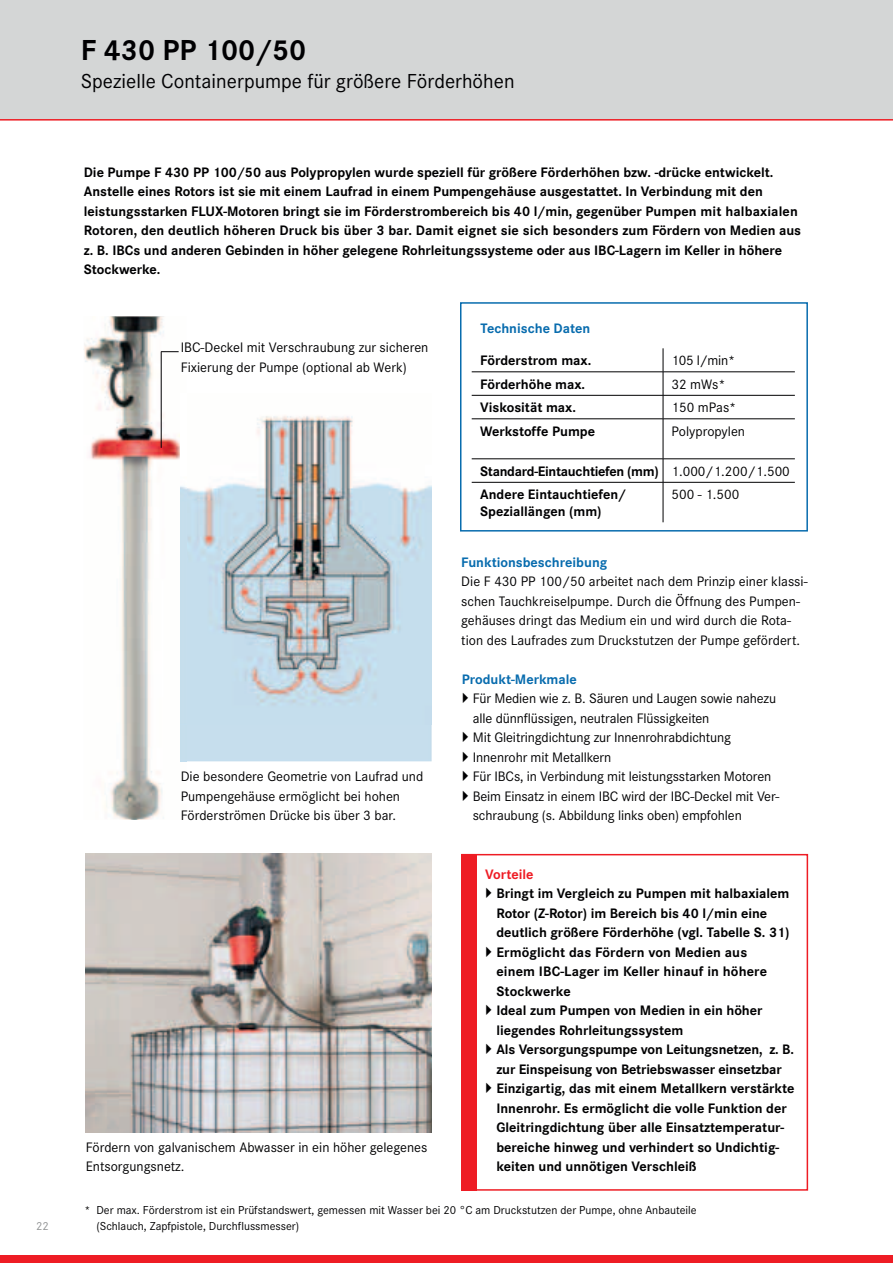
<style>
.page{position:relative;width:893px;height:1263px;background:#fff}
.page>*{position:absolute;margin:0;border:0;box-sizing:border-box;transform-origin:0 0}
.t1{font:700 30px "Corporate S";color:#000002}
.t2{font:21px "Corporate S";color:#000002}
.t3{font:700 14.25px/19.5px "Corporate S";color:#000002}
.t4{font:14.25px/19.5px "Corporate S";color:#000002}
.t5{font:700 14.25px/23.5px "Corporate S";letter-spacing:-.02em;color:#000002}
.t6{font:700 14.25px "Corporate S";color:#086cae}
.t7{font:700 14.25px "Corporate S";color:#ee1c24}
.t8{font:12px/16.5px "Corporate S";color:#000002}
.t9{font:12px "Corporate S";color:#919394}
.s1{font-weight:400}
</style>
<div class="page">
<div style="left:0;top:0;width:893px;height:119px;background:#d4d6d6"></div>
<hr style="left:0;top:119px;width:893px;height:2px;background:#ee1c24">
<div style="left:0;top:1255px;width:893px;height:8px;background:#ee1c24"></div>
<div style="left:462px;top:854px;width:15px;height:337px;background:#ee1c24"></div>
<div style="left:461px;top:854px;width:347px;height:337px;border:2px solid #ee1c24"></div>
<div style="left:460px;top:302px;width:348px;height:229px;border:2px solid #086cae"></div>
<hr style="left:472px;top:372px;width:323px;height:1px;background:#000002">
<hr style="left:472px;top:395px;width:323px;height:1px;background:#000002">
<svg style="left:663px;top:348px;width:1px;height:71px"></svg>
<hr style="left:472px;top:419px;width:323px;height:1px;background:#000002">
<hr style="left:663px;top:419px;width:1px;height:40px;background:#000002">
<hr style="left:472px;top:459px;width:323px;height:1px;background:#000002">
<svg style="left:663px;top:459px;width:1px;height:23px"></svg>
<hr style="left:663px;top:482px;width:1px;height:40px;background:#000002">
<hr style="left:472px;top:482px;width:323px;height:1px;background:#000002">
<img style="left:186px;top:415px;width:246px;height:346px">
<img style="left:85px;top:854px;width:347px;height:278px">
<img style="left:84px;top:316px;width:102px;height:504px">
<svg style="left:182px;top:771px;width:4px;height:10px"></svg>
<svg style="left:182px;top:791px;width:4px;height:12px"></svg>
<svg style="left:182px;top:810px;width:4px;height:10px"></svg>
<svg style="left:182px;top:362px;width:4px;height:12px"></svg>
<hr style="left:161px;top:352px;width:1px;height:96px;background:#000002">
<svg style="left:161px;top:342px;width:25px;height:13px"></svg>
<p class="t9" style="left:36px;top:1221px;width:14px">22</p>
<h1 class="t1" style="left:81px;top:38px;width:227px">F 430 PP 100/50</h1>
<h2 class="t2" style="left:81px;top:73px;width:435px">Spezielle Containerpumpe für größere Förderhöhen</h2>
<p class="t3" style="left:84px;top:163px;width:719px">Die Pumpe F 430 PP 100/50 aus Polypropylen wurde speziell für größere Förderhöhen bzw. -drücke entwickelt.<br>Anstelle eines Rotors ist sie mit einem Laufrad in einem Pumpengehäuse ausgestattet. In Verbindung mit den leistungsstarken FLUX-Motoren bringt sie im Förderstrombereich bis 40 l/min, gegenüber Pumpen mit halbaxialen Rotoren, den deutlich höheren Druck bis über 3 bar. Damit eignet sie sich besonders zum Fördern von Medien aus z. B. IBCs und anderen Gebinden in höher gelegene Rohrleitungssysteme oder aus IBC-Lagern im Keller in höhere Stockwerke.</p>
<p class="t4" style="left:181px;top:339px;width:249px">IBC-Deckel mit Verschraubung zur sicheren<br>Fixierung der Pumpe (optional ab Werk)</p>
<p class="t4" style="left:181px;top:768px;width:244px">Die besondere Geometrie von Laufrad und<br>Pumpengehäuse ermöglicht bei hohen<br>Förderströmen Drücke bis über 3 bar.</p>
<p class="t4" style="left:86px;top:1138px;width:343px">Fördern von galvanischem Abwasser in ein höher gelegenes<br>Entsorgungsnetz.</p>
<p class="t6" style="left:481px;top:322px;width:111px">Technische Daten</p>
<p class="t3" style="left:480px;top:352px;width:113px">Förderstrom max.</p>
<p class="t4" style="left:672px;top:352px;width:65px">105 l/min*</p>
<p class="t3" style="left:480px;top:376px;width:106px">Förderhöhe max.</p>
<p class="t4" style="left:672px;top:375px;width:56px">32 mWs*</p>
<p class="t3" style="left:480px;top:399px;width:97px">Viskosität max.</p>
<p class="t4" style="left:672px;top:399px;width:66px">150 mPas*</p>
<p class="t3" style="left:480px;top:422px;width:116px">Werkstoffe Pumpe</p>
<p class="t4" style="left:672px;top:422px;width:75px">Polypropylen</p>
<p class="t5" style="left:480px;top:460px;width:311px">Standard-Eintauchtiefen (mm) <span class="s1">1.000/1.200/1.500<br></span>Andere Eintauchtiefen/</p>
<p class="t3" style="left:480px;top:502px;width:123px">Speziallängen (mm)</p>
<p class="t4" style="left:672px;top:486px;width:69px">500 - 1.500</p>
<p class="t6" style="left:461px;top:556px;width:148px">Funktionsbeschreibung</p>
<p class="t4" style="left:461px;top:573px;width:348px">Die F 430 PP 100/50 arbeitet nach dem Prinzip einer klassi&shy;schen Tauchkreiselpumpe. Durch die Öffnung des Pumpen&shy;gehäuses dringt das Medium ein und wird durch die Rota&shy;tion des Laufrades zum Druckstutzen der Pumpe gefördert.</p>
<p class="t6" style="left:462px;top:673px;width:117px">Produkt-Merkmale</p>
<p class="t4" style="left:473px;top:690px;width:308px">Für Medien wie z. B. Säuren und Laugen sowie nahezu alle dünnflüssigen, neutralen Flüssigkeiten<br>Mit Gleitringdichtung zur Innenrohrabdichtung Innenrohr mit Metallkern<br>Für IBCs, in Verbindung mit leistungsstarken Motoren Beim Einsatz in einem IBC wird der IBC-Deckel mit Ver&shy;schraubung (s. Abbildung links oben) empfohlen</p>
<p class="t7" style="left:485px;top:868px;width:50px">Vorteile</p>
<p class="t3" style="left:496px;top:885px;width:300px">Bringt im Vergleich zu Pumpen mit halbaxialem Rotor (Z-Rotor) im Bereich bis 40 l/min eine deutlich größere Förderhöhe (vgl. Tabelle S. 31)<br>Ermöglicht das Fördern von Medien aus<br>einem IBC-Lager im Keller hinauf in höhere Stockwerke<br>Ideal zum Pumpen von Medien in ein höher liegendes Rohrleitungssystem<br>Als Versorgungspumpe von Leitungsnetzen, z. B. zur Einspeisung von Betriebswasser einsetzbar Einzigartig, das mit einem Metallkern verstärkte Innenrohr. Es ermöglicht die volle Funktion der Gleitringdichtung über alle Einsatztemperatur&shy;bereiche hinweg und verhindert so Undichtig&shy;keiten und unnötigen Verschleiß</p>
<p class="t8" style="left:96px;top:1202px;width:602px;text-indent:-12px">* Der max. Förderstrom ist ein Prüfstandswert, gemessen mit Wasser bei 20 °C am Druckstutzen der Pumpe, ohne Anbauteile (Schlauch, Zapfpistole, Durchflussmesser)</p>
</div>
